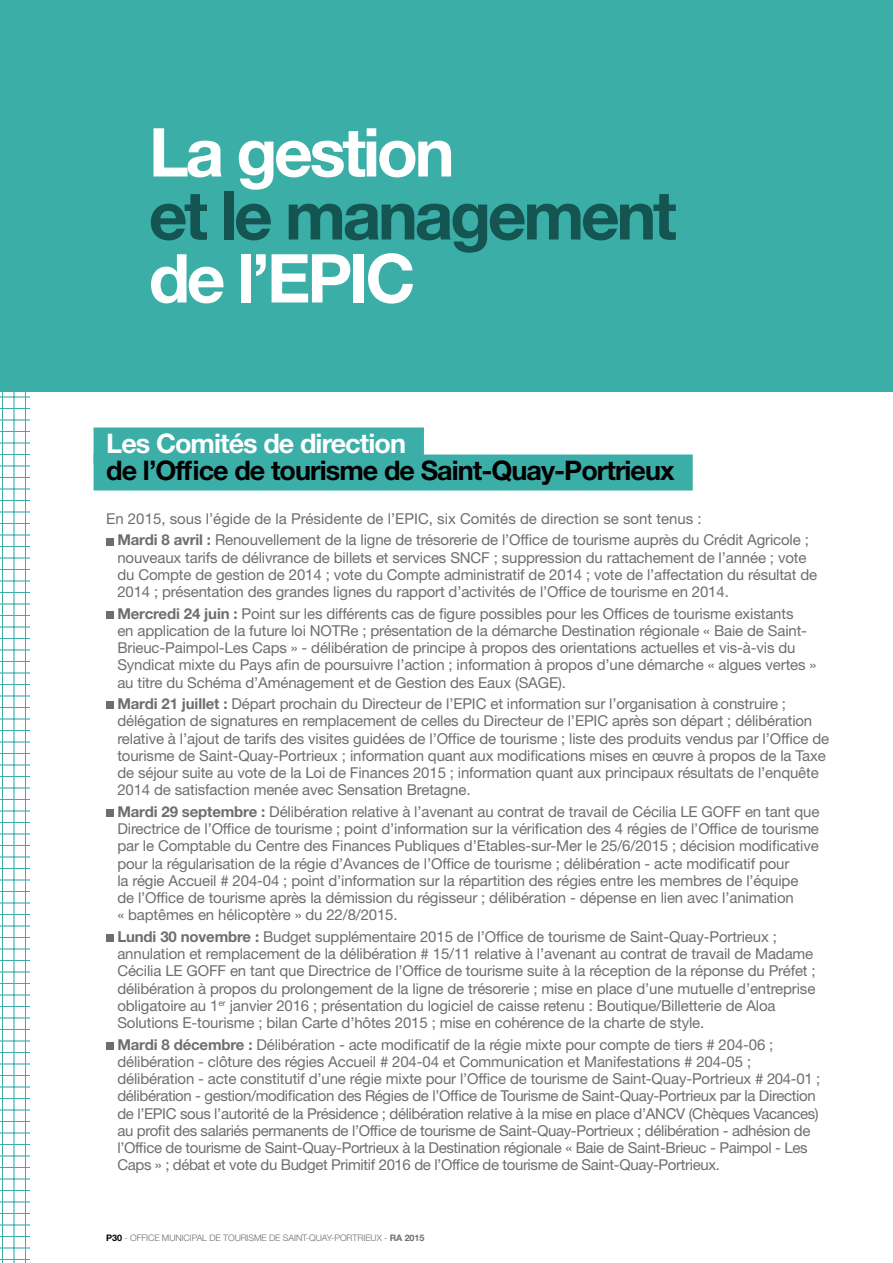
<style>
.page{position:relative;width:893px;height:1263px;background:#fff}
.page>*{position:absolute;margin:0;border:0;box-sizing:border-box;transform-origin:0 0}
.t1{font:700 67.5px "Helvetica Neue LT Std";letter-spacing:-.05em;color:#fff}
.t2{font:700 67.5px "Helvetica Neue LT Std";letter-spacing:-.05em;color:#145451}
.t3{font:700 27px "Helvetica Neue LT Std";letter-spacing:-.035em;color:#000}
.t4{font:700 27px "Helvetica Neue LT Std";letter-spacing:-.035em;color:#fff}
.t5{font:15px/17.2px "Helvetica Neue LT Std";letter-spacing:-.01em;color:#6e6e6e}
.t6{font:300 9px "Helvetica Neue LT Std";letter-spacing:-.01em;color:#6e6e6e}
.s1{font-weight:700}
.s2{font-weight:700;color:#000}
</style>
<div class="page">
<svg style="left:0;top:392px;width:30px;height:871px"></svg>
<div style="left:94px;top:427px;width:330px;height:36px;background:#3caea8"></div>
<div style="left:94px;top:454px;width:599px;height:36px;background:#3caea8"></div>
<div style="left:106px;top:538px;width:8px;height:7px;background:#6e6e6e"></div>
<div style="left:106px;top:611px;width:8px;height:7px;background:#6e6e6e"></div>
<div style="left:106px;top:702px;width:8px;height:7px;background:#6e6e6e"></div>
<div style="left:106px;top:810px;width:8px;height:7px;background:#6e6e6e"></div>
<div style="left:106px;top:935px;width:8px;height:7px;background:#6e6e6e"></div>
<div style="left:106px;top:1042px;width:8px;height:7px;background:#6e6e6e"></div>
<div style="left:0;top:0;width:893px;height:392px;background:#3caea8"></div>
<h1 class="t1" style="left:149px;top:111px;width:307px">La gestion</h1>
<h1 class="t2" style="left:149px;top:174px;width:529px">et le management</h1>
<h1 class="t1" style="left:149px;top:237px;width:268px">de l’EPIC</h1>
<h2 class="t4" style="left:106px;top:427px;width:301px">Les Comités de direction</h2>
<h2 class="t3" style="left:106px;top:454px;width:570px">de l’Office de tourisme de Saint-Quay-Portrieux</h2>
<p class="t5" style="left:117px;top:507px;width:693px;line-height:21.5px;text-indent:-11px">En 2015, sous l’égide de la Présidente de l’EPIC, six Comités de direction se sont tenus :<br><span class="s1">Mardi 8 avril :</span> Renouvellement de la ligne de trésorerie de l’Office de tourisme auprès du Crédit Agricole ;</p>
<p class="t5" style="left:117px;top:548px;width:701px">nouveaux tarifs de délivrance de billets et services SNCF ; suppression du rattachement de l’année ; vote du Compte de gestion de 2014 ; vote du Compte administratif de 2014 ; vote de l’affectation du résultat de<br>2014 ; présentation des grandes lignes du rapport d’activités de l’Office de tourisme en 2014.</p>
<p class="t5" style="left:117px;top:604px;width:701px"><span class="s1">Mercredi 24 juin :</span> Point sur les différents cas de figure possibles pour les Offices de tourisme existants<br>en application de la future loi NOTRe ; présentation de la démarche Destination régionale « Baie de Saint-Brieuc-Paimpol-Les Caps » - délibération de principe à propos des orientations actuelles et vis-à-vis du Syndicat mixte du Pays afin de poursuivre l’action ; information à propos d’une démarche « algues vertes » au titre du Schéma d’Aménagement et de Gestion des Eaux (SAGE).</p>
<p class="t5" style="left:117px;top:695px;width:713px"><span class="s1">Mardi 21 juillet :</span> Départ prochain du Directeur de l’EPIC et information sur l’organisation à construire ; délégation de signatures en remplacement de celles du Directeur de l’EPIC après son départ ; délibération relative à l’ajout de tarifs des visites guidées de l’Office de tourisme ; liste des produits vendus par l’Office de tourisme de Saint-Quay-Portrieux ; information quant aux modifications mises en œuvre à propos de la Taxe de séjour suite au vote de la Loi de Finances 2015 ; information quant aux principaux résultats de l’enquête 2014 de satisfaction menée avec Sensation Bretagne.</p>
<p class="t5" style="left:117px;top:803px;width:703px"><span class="s1">Mardi 29 septembre :</span> Délibération relative à l’avenant au contrat de travail de Cécilia LE GOFF en tant que Directrice de l’Office de tourisme ; point d’information sur la vérification des 4 régies de l’Office de tourisme par le Comptable du Centre des Finances Publiques d’Etables-sur-Mer le 25/6/2015 ; décision modificative pour la régularisation de la régie d’Avances de l’Office de tourisme ; délibération - acte modificatif pour<br>la régie Accueil # 204-04 ; point d’information sur la répartition des régies entre les membres de l’équipe<br>de l’Office de tourisme après la démission du régisseur ; délibération - dépense en lien avec l’animation<br>« baptêmes en hélicoptère » du 22/8/2015.</p>
<p class="t5" style="left:117px;top:928px;width:700px"><span class="s1">Lundi 30 novembre :</span> Budget supplémentaire 2015 de l’Office de tourisme de Saint-Quay-Portrieux ; annulation et remplacement de la délibération # 15/11 relative à l’avenant au contrat de travail de Madame Cécilia LE GOFF en tant que Directrice de l’Office de tourisme suite à la réception de la réponse du Préfet ; délibération à propos du prolongement de la ligne de trésorerie ; mise en place d’une mutuelle d’entreprise obligatoire au 1<sup>er</sup> janvier 2016 ; présentation du logiciel de caisse retenu : Boutique/Billetterie de Aloa Solutions E-tourisme ; bilan Carte d’hôtes 2015 ; mise en cohérence de la charte de style.</p>
<p class="t5" style="left:117px;top:1035px;width:704px"><span class="s1">Mardi 8 décembre :</span> Délibération - acte modificatif de la régie mixte pour compte de tiers # 204-06 ; délibération - clôture des régies Accueil # 204-04 et Communication et Manifestations # 204-05 ; délibération - acte constitutif d’une régie mixte pour l’Office de tourisme de Saint-Quay-Portrieux # 204-01 ; délibération - gestion/modification des Régies de l’Office de Tourisme de Saint-Quay-Portrieux par la Direction de l’EPIC sous l’autorité de la Présidence ; délibération relative à la mise en place d’ANCV (Chèques Vacances) au profit des salariés permanents de l’Office de tourisme de Saint-Quay-Portrieux ; délibération - adhésion de l’Office de tourisme de Saint-Quay-Portrieux à la Destination régionale « Baie de Saint-Brieuc - Paimpol - Les Caps » ; débat et vote du Budget Primitif 2016 de l’Office de tourisme de Saint-Quay-Portrieux.</p>
<p class="t6" style="left:106px;top:1232px;width:320px"><span class="s2">P30</span> - OFFICE MUNICIPAL DE TOURISME DE SAINT-QUAY-PORTRIEUX - <span class="s1">RA 2015</span></p>
</div>
